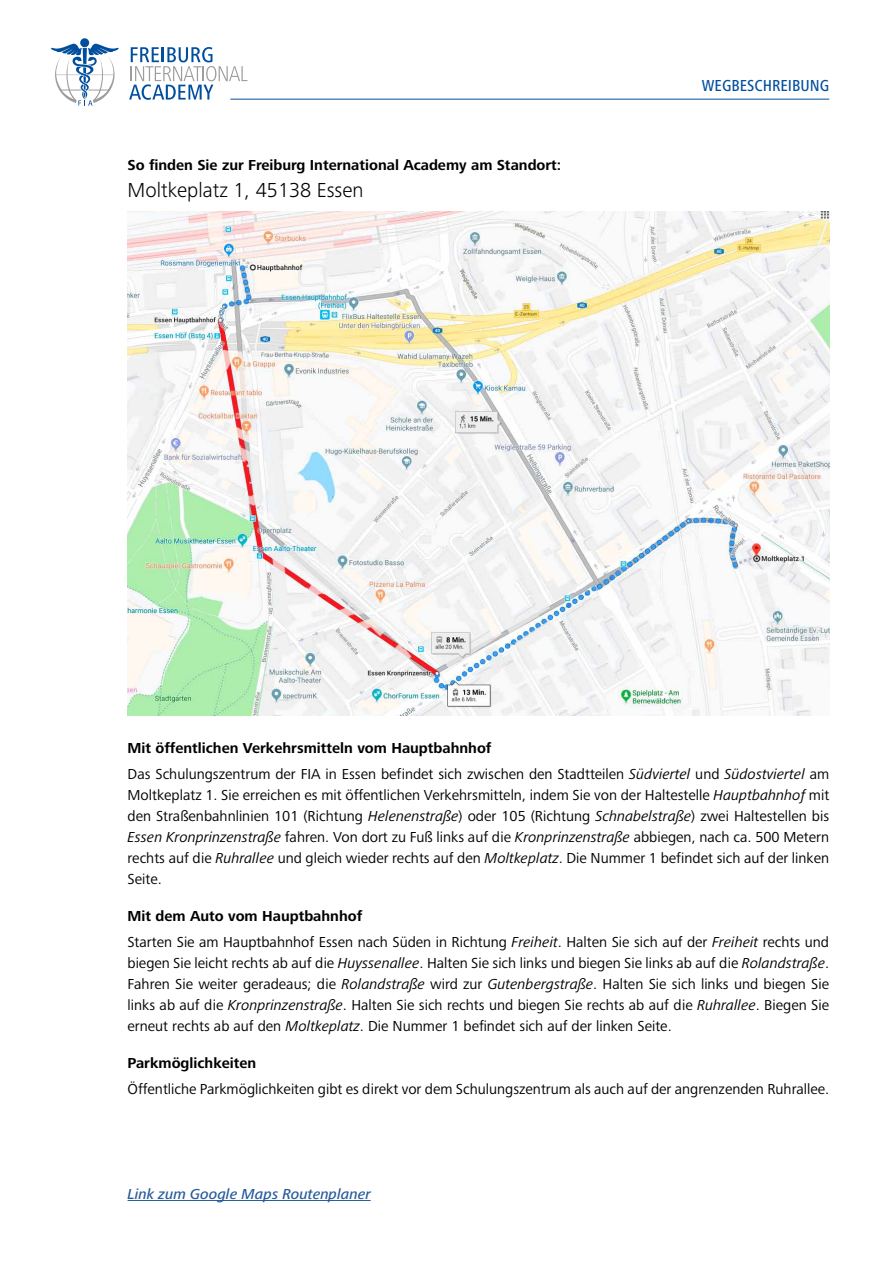
<style>
.page{position:relative;width:893px;height:1263px;background:#fff}
.page>*{position:absolute;margin:0;border:0;box-sizing:border-box;transform-origin:0 0}
.t1{font:300 21px "Frutiger Next Pro";color:#000}
.t2{font:500 condensed 16.5px "Frutiger Next Pro";color:#004f9f}
.t3{font:15px/21px "Frutiger Next Pro";color:#000}
.t4{font:700 15px "Frutiger Next Pro";color:#000}
.t5{font:italic 500 15px "Frutiger Next Pro";color:#275b9b}
.s1{font-weight:700}
.s2{font-style:italic}
</style>
<div class="page">
<hr style="left:230px;top:99px;width:599px;height:1px;background:#004f9f">
<svg style="left:129px;top:47px;width:118px;height:53px"></svg>
<div style="left:80px;top:38px;width:9px;height:9px;background:#004f9f;border-radius:50%"></div>
<svg style="left:51px;top:44px;width:68px;height:62px"></svg>
<img style="left:128px;top:212px;width:701px;height:504px">
<hr style="left:128px;top:1200px;width:243px;height:1px;background:#275b9b">
<p class="t4" style="left:128px;top:156px;width:435px">So finden Sie zur Freiburg International Academy am Standort:</p>
<h1 class="t1" style="left:128px;top:178px;width:237px">Moltkeplatz 1, 45138 Essen</h1>
<p class="t2" style="left:702px;top:76px;width:129px">WEGBESCHREIBUNG</p>
<p class="t3" style="left:128px;top:736px;width:703px;line-height:25.5px"><span class="s1">Mit öffentlichen Verkehrsmitteln vom Hauptbahnhof<br></span>Das Schulungszentrum der FIA in Essen befindet sich zwischen den Stadtteilen <span class="s2">Südviertel</span> und <span class="s2">Südostviertel</span> am</p>
<p class="t3" style="left:128px;top:784px;width:703px;text-align:justify">Moltkeplatz 1. Sie erreichen es mit öffentlichen Verkehrsmitteln, indem Sie von der Haltestelle <span class="s2">Hauptbahnhof</span> mit den Straßenbahnlinien 101 (Richtung <span class="s2">Helenenstraße</span>) oder 105 (Richtung <span class="s2">Schnabelstraße</span>) zwei Haltestellen bis <span class="s2">Essen Kronprinzenstraße</span> fahren. Von dort zu Fuß links auf die <span class="s2">Kronprinzenstraße</span> abbiegen, nach ca. 500 Metern rechts auf die <span class="s2">Ruhrallee</span> und gleich wieder rechts auf den <span class="s2">Moltkeplatz</span>. Die Nummer 1 befindet sich auf der linken Seite.</p>
<p class="t3" style="left:128px;top:904px;width:703px;line-height:25.5px"><span class="s1">Mit dem Auto vom Hauptbahnhof<br></span>Starten Sie am Hauptbahnhof Essen nach Süden in Richtung <span class="s2">Freiheit</span>. Halten Sie sich auf der <span class="s2">Freiheit</span> rechts und</p>
<p class="t3" style="left:128px;top:952px;width:703px;text-align:justify">biegen Sie leicht rechts ab auf die <span class="s2">Huyssenallee</span>. Halten Sie sich links und biegen Sie links ab auf die <span class="s2">Rolandstraße</span>.<br>Fahren Sie weiter geradeaus; die <span class="s2">Rolandstraße</span> wird zur <span class="s2">Gutenbergstraße</span>. Halten Sie sich links und biegen Sie links ab auf die <span class="s2">Kronprinzenstraße</span>. Halten Sie sich rechts und biegen Sie rechts ab auf die <span class="s2">Ruhrallee</span>. Biegen Sie erneut rechts ab auf den <span class="s2">Moltkeplatz</span>. Die Nummer 1 befindet sich auf der linken Seite.</p>
<p class="t4" style="left:128px;top:1055px;width:130px">Parkmöglichkeiten</p>
<p class="t3" style="left:128px;top:1078px;width:703px">Öffentliche Parkmöglichkeiten gibt es direkt vor dem Schulungszentrum als auch auf der angrenzenden Ruhrallee.</p>
<p class="t5" style="left:128px;top:1185px;width:245px">Link zum Google Maps Routenplaner</p>
</div>
